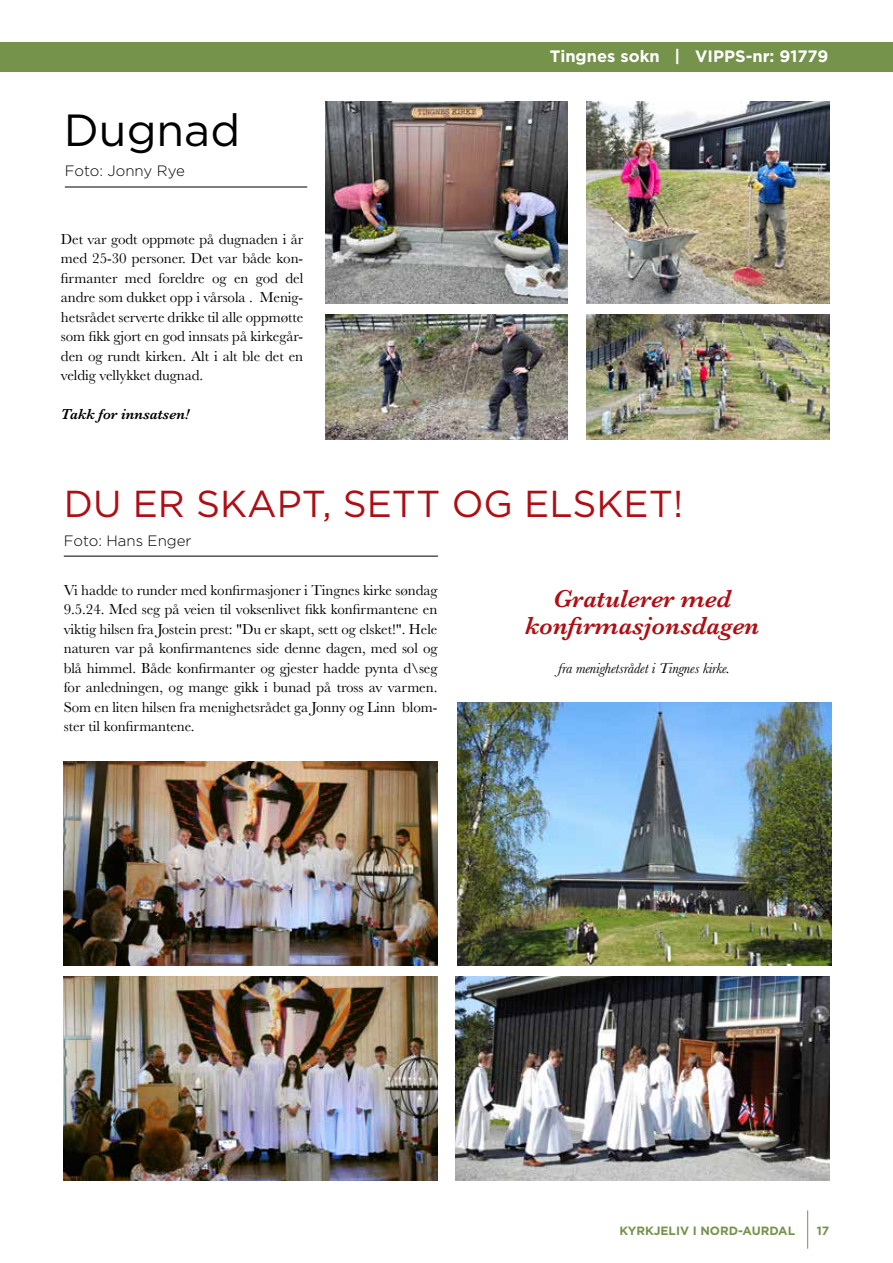
<style>
.page{position:relative;width:893px;height:1263px;background:#fff}
.page>*{position:absolute;margin:0;border:0;box-sizing:border-box;transform-origin:0 0}
.t1{font:45px "Gotham";color:#000}
.t2{font:37.5px "Gotham";color:#ae0e14}
.t3{font:italic 600 25.5px/27px "Baskerville";color:#ae0e14;text-align:center}
.t4{font:700 16.5px "Gotham";color:#fff}
.t5{font:15px/19.5px "Baskerville";letter-spacing:-.005em;color:#000;text-align:justify}
.t6{font:italic 15px "Baskerville";letter-spacing:-.005em;color:#000}
.t7{font:300 15px "Gotham";color:#000}
.t8{font:italic 600 15px "Baskerville";letter-spacing:-.005em;color:#000}
.t9{font:700 12px "Gotham";color:#76934b}
</style>
<div class="page">
<div style="left:0;top:43px;width:893px;height:29px;background:#76934b"></div>
<hr style="left:807px;top:1210px;width:1px;height:38px;background:#76934b">
<hr style="left:65px;top:187px;width:242px;height:1px;background:#000">
<hr style="left:64px;top:556px;width:374px;height:1px;background:#000">
<img style="left:457px;top:702px;width:374px;height:264px">
<img style="left:455px;top:977px;width:374px;height:204px">
<img style="left:325px;top:102px;width:243px;height:201px">
<img style="left:325px;top:314px;width:243px;height:126px">
<img style="left:587px;top:102px;width:242px;height:201px">
<img style="left:587px;top:314px;width:242px;height:126px">
<img style="left:64px;top:762px;width:374px;height:204px">
<img style="left:64px;top:977px;width:374px;height:204px">
<h1 class="t1" style="left:64px;top:101px;width:178px">Dugnad</h1>
<p class="t7" style="left:65px;top:162px;width:121px">Foto: Jonny Rye</p>
<p class="t5" style="left:61px;top:229px;width:244px">Det var godt oppmøte på dugnaden i år med 25-30 personer. Det var både kon&shy;firmanter med foreldre og en god del andre som dukket opp i vårsola . Menig&shy;hetsrådet serverte drikke til alle oppmøtte som fikk gjort en god innsats på kirkegår&shy;den og rundt kirken. Alt i alt ble det en veldig vellykket dugnad.</p>
<p class="t8" style="left:61px;top:404px;width:130px">Takk for innsatsen!</p>
<p class="t4" style="left:550px;top:45px;width:280px">Tingnes sokn | VIPPS-nr: 91779</p>
<h2 class="t2" style="left:64px;top:479px;width:621px">DU ER SKAPT, SETT OG ELSKET!</h2>
<p class="t7" style="left:64px;top:531px;width:129px">Foto: Hans Enger</p>
<p class="t5" style="left:64px;top:580px;width:375px">Vi hadde to runder med konfirmasjoner i Tingnes kirke søndag 9.5.24. Med seg på veien til voksenlivet fikk konfirmantene en viktig hilsen fra Jostein prest: "Du er skapt, sett og elsket!". Hele naturen var på konfirmantenes side denne dagen, med sol og blå himmel. Både konfirmanter og gjester hadde pynta d\seg for anledningen, og mange gikk i bunad på tross av varmen.<br>Som en liten hilsen fra menighetsrådet ga Jonny og Linn blom&shy;ster til konfirmantene.</p>
<h3 class="t3" style="left:525px;top:585px;width:236px">Gratulerer med konfirmasjonsdagen</h3>
<p class="t6" style="left:558px;top:658px;width:173px">fra menighetsrådet i Tingnes kirke.</p>
<p class="t9" style="left:619px;top:1222px;width:177px">KYRKJELIV I NORD-AURDAL</p>
<p class="t9" style="left:817px;top:1222px;width:14px">17</p>
</div>
